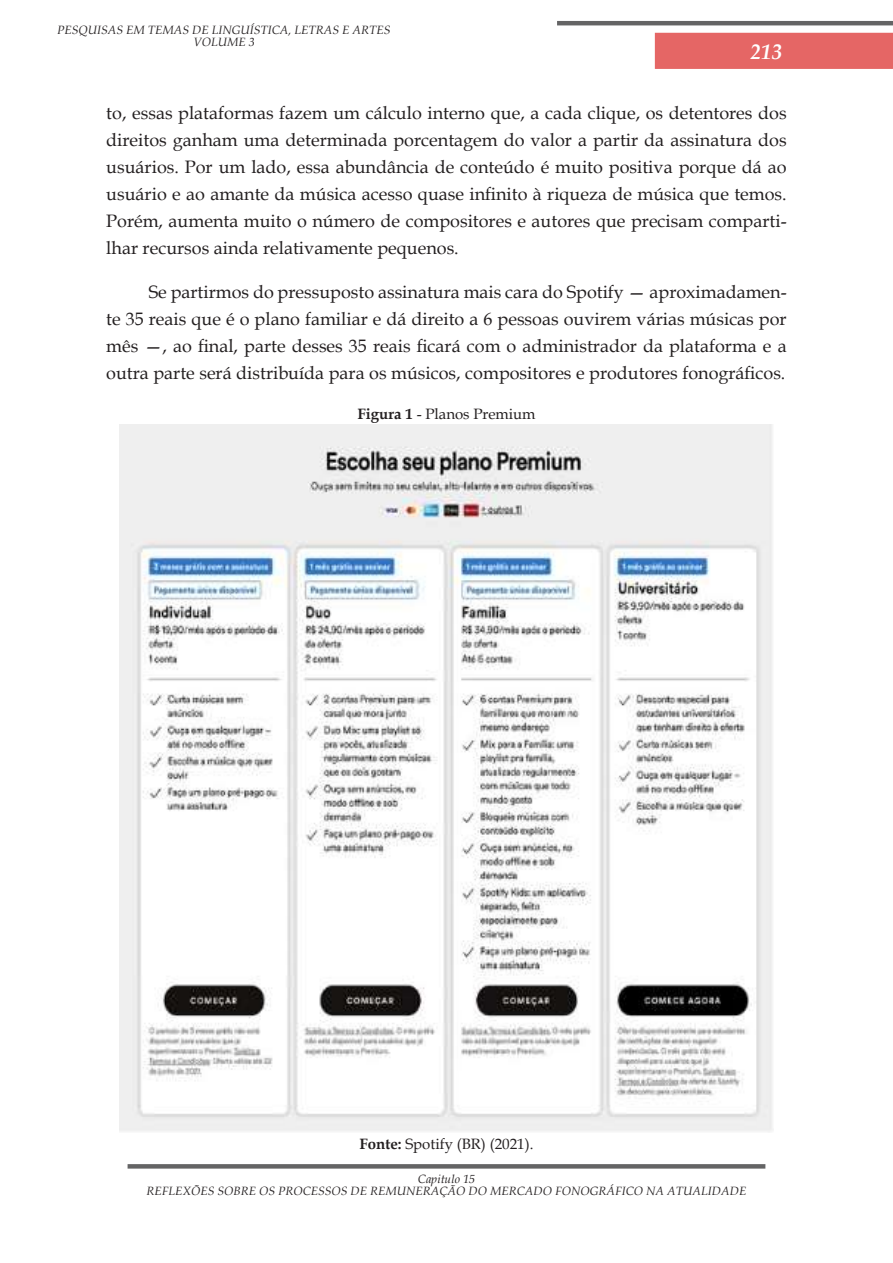
<style>
.page{position:relative;width:893px;height:1263px;background:#fff}
.page>*{position:absolute;margin:0;border:0;box-sizing:border-box;transform-origin:0 0}
.t1{font:italic 700 21px "Book Antiqua";color:#fff}
.Texto{font:18px/27px "Book Antiqua";color:#231f20;text-align:justify}
.Cabeçalho-tabela{font:15px "Book Antiqua";color:#231f20}
.rodape{font:italic 12px/12px "Book Antiqua";color:#231f20;text-align:center}
.s1{font-weight:700}
</style>
<div class="page">
<div style="left:655px;top:33px;width:238px;height:36px;background:#e56665"></div>
<hr style="left:557px;top:21px;width:336px;height:4px;background:#646465">
<svg style="left:128px;top:1164px;width:637px;height:4px;fill:#646465"></svg>
<img style="left:119px;top:425px;width:654px;height:707px">
<p class="rodape" style="left:57px;top:24px;width:335px">PESQUISAS EM TEMAS DE LINGUÍSTICA, LETRAS E ARTES<br>VOLUME 3</p>
<p class="t1" style="left:751px;top:37px;width:33px">213</p>
<p class="Texto" style="left:106px;top:99px;width:682px">to, essas plataformas fazem um cálculo interno que, a cada clique, os detentores dos direitos ganham uma determinada porcentagem do valor a partir da assinatura dos usuários. Por um lado, essa abundância de conteúdo é muito positiva porque dá ao usuário e ao amante da música acesso quase infinito à riqueza de música que temos.<br>Porém, aumenta muito o número de compositores e autores que precisam comparti&shy;lhar recursos ainda relativamente pequenos.</p>
<p class="Texto" style="left:106px;top:278px;width:682px;text-indent:43px">Se partirmos do pressuposto assinatura mais cara do Spotify — aproximadamen&shy;te 35 reais que é o plano familiar e dá direito a 6 pessoas ouvirem várias músicas por mês —, ao final, parte desses 35 reais ficará com o administrador da plataforma e a outra parte será distribuída para os músicos, compositores e produtores fonográficos.</p>
<p class="Cabeçalho-tabela" style="left:357px;top:404px;width:179px"><span class="s1">Figura 1</span> - Planos Premium</p>
<p class="Cabeçalho-tabela" style="left:359px;top:1134px;width:175px"><span class="s1">Fonte:</span> Spotify (BR) (2021).</p>
<p class="rodape" style="left:418px;top:1173px;width:58px">Capitulo 15</p>
<p class="rodape" style="left:146px;top:1185px;width:602px">REFLEXÕES SOBRE OS PROCESSOS DE REMUNERAÇÃO DO MERCADO FONOGRÁFICO NA ATUALIDADE</p>
</div>
